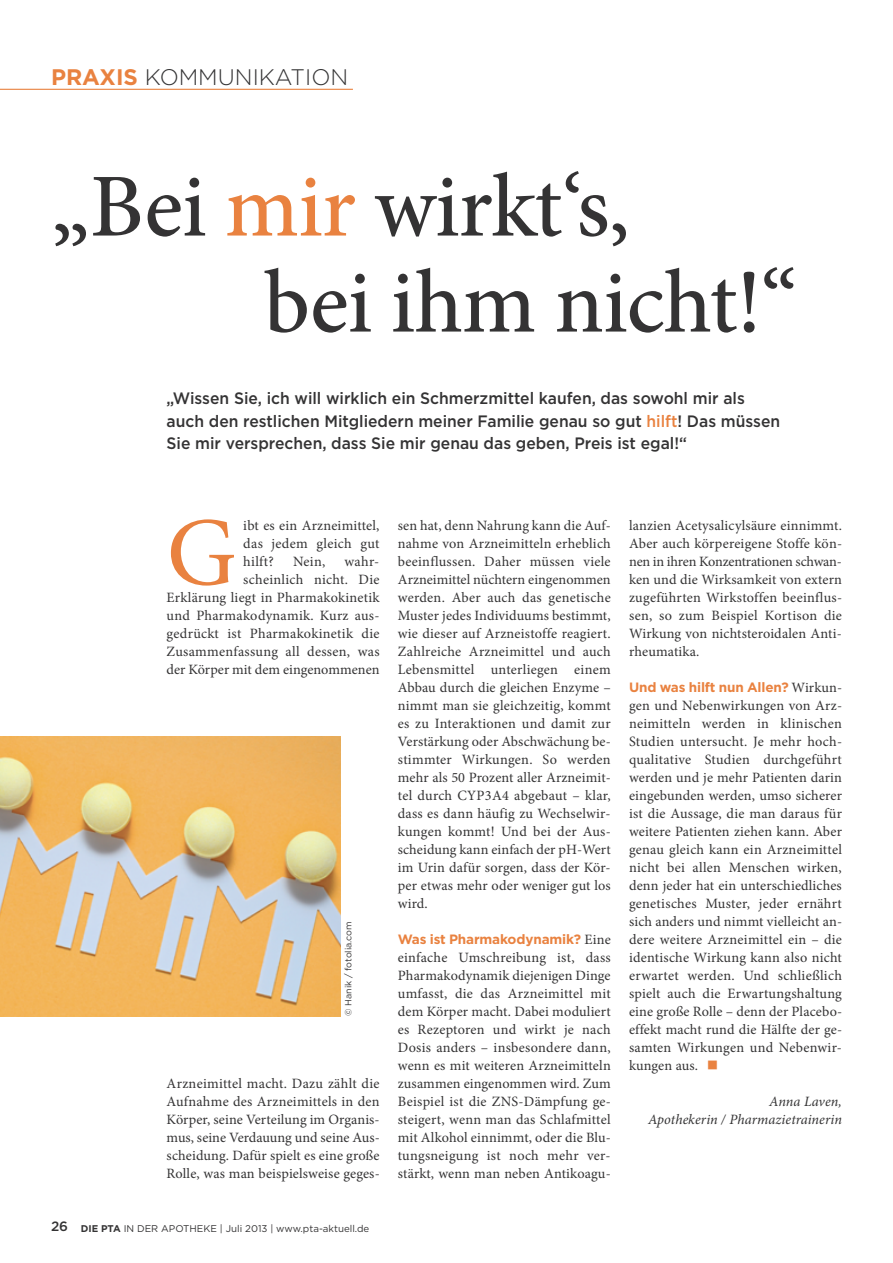
<style>
.page{position:relative;width:893px;height:1263px;background:#fff}
.page>*{position:absolute;margin:0;border:0;box-sizing:border-box;transform-origin:0 0}
.t1{font:97.35px "Minion Pro";color:#e98240}
.t2{font:500 90px/96px "Minion Pro";letter-spacing:-.01em;color:#343334}
.t3{font:300 22.5px "Gotham";color:#343334}
.t4{font:500 16.5px/22.5px "Gotham";color:#343334;scale:.95 1}
.t5{font:14.25px/18px "Minion Pro";letter-spacing:.01em;color:#343334;text-align:justify}
.t6{font:italic 14.25px/18px "Minion Pro";letter-spacing:.005em;color:#343334;text-align:right}
.t7{font:700 13.5px "Gotham";letter-spacing:-.01em;color:#e98240}
.t8{font:9.75px "Gotham";color:#343334}
.t9{font:9px "Gotham";color:#343334}
.s1{font-weight:700;color:#e98240}
.s2{color:#e98240}
.s3{font-weight:500;font-size:13.5px}
.s4{font-weight:700}
.s5{font-family:"Minion Pro";font-weight:400;font-size:14.25px;color:#343334}
</style>
<div class="page">
<img style="left:0;top:737px;width:340px;height:279px">
<hr style="left:0;top:89px;width:353px;height:1px;background:#e98240">
<h3 class="t3" style="left:51px;top:68px;width:299px"><span class="s1">PRAXIS</span> KOMMUNIKATION</h3>
<h2 class="t2" style="left:264px;top:156px;width:535px;text-indent:-213px">„Bei <span class="s2">mir</span> wirkt‘s,<br>bei ihm nicht!“</h2>
<p class="t4" style="left:167px;top:388px;width:647px">„Wissen Sie, ich will wirklich ein Schmerzmittel kaufen, das sowohl mir als auch den restlichen Mitgliedern meiner Familie genau so gut <span class="s2">hilft</span>! Das müssen<br>Sie mir versprechen, dass Sie mir genau das geben, Preis ist egal!“</p>
<h1 class="t1" style="left:167px;top:515px;width:71px">G</h1>
<p class="t5" style="left:243px;top:518px;width:138px">ibt es ein Arzneimittel, das jedem gleich gut hilft?</p>
<p class="t5" style="left:167px;top:554px;width:214px;text-align:right">wahr-<br>scheinlich nicht. Die<br>Erklärung liegt in Pharmakokinetik und Pharmakodynamik. Kurz aus&shy;gedrückt ist Pharmakokinetik die<br>Zusammenfassung all dessen, was der Körper mit dem eingenommenen</p>
<p class="t5" style="left:293px;top:554px;width:34px">Nein,</p>
<p class="t9" style="left:345px;top:1016px;width:96px;rotate:-90deg">© Hanik / fotolia.com</p>
<p class="t5" style="left:167px;top:1076px;width:215px">Arzneimittel macht. Dazu zählt die Aufnahme des Arzneimittels in den Körper, seine Verteilung im Organis&shy;mus, seine Verdauung und seine Aus&shy;scheidung. Dafür spielt es eine große Rolle, was man beispielsweise geges-</p>
<p class="t8" style="left:51px;top:1225px;width:320px"><span class="s3">26</span> <span class="s4">DIE PTA</span> IN DER APOTHEKE | Juli 2013 | www.pta-aktuell.de</p>
<p class="t5" style="left:398px;top:518px;width:215px">sen hat, denn Nahrung kann die Auf&shy;nahme von Arzneimitteln erheblich beeinflussen. Daher müssen viele Arzneimittel nüchtern eingenommen werden. Aber auch das genetische Muster jedes Individuums bestimmt, wie dieser auf Arzneistoffe reagiert.<br>Zahlreiche Arzneimittel und auch Lebensmittel unterliegen einem Abbau durch die gleichen Enzyme – nimmt man sie gleichzeitig, kommt es zu Interaktionen und damit zur Verstärkung oder Abschwächung be&shy;stimmter Wirkungen. So werden mehr als 50 Prozent aller Arzneimit&shy;tel durch CYP3A4 abgebaut – klar, dass es dann häufig zu Wechselwir&shy;kungen kommt! Und bei der Aus&shy;scheidung kann einfach der pH-Wert im Urin dafür sorgen, dass der Kör&shy;per etwas mehr oder weniger gut los wird.</p>
<p class="t7" style="left:398px;top:934px;width:214px">Was ist Pharmakodynamik? <span class="s5">Eine</span></p>
<p class="t5" style="left:398px;top:950px;width:215px">einfache Umschreibung ist, dass Pharmakodynamik diejenigen Dinge umfasst, die das Arzneimittel mit dem Körper macht. Dabei moduliert es Rezeptoren und wirkt je nach Dosis anders – insbesondere dann, wenn es mit weiteren Arzneimitteln zusammen eingenommen wird. Zum Beispiel ist die ZNS-Dämpfung ge&shy;steigert, wenn man das Schlafmittel mit Alkohol einnimmt, oder die Blu&shy;tungsneigung ist noch mehr ver&shy;stärkt, wenn man neben Antikoagu-</p>
<p class="t5" style="left:629px;top:518px;width:215px">lanzien Acetysalicylsäure einnimmt.<br>Aber auch körpereigene Stoffe kön&shy;nen in ihren Konzentrationen schwan&shy;ken und die Wirksamkeit von extern zugeführten Wirkstoffen beeinflus&shy;sen, so zum Beispiel Kortison die Wirkung von nichtsteroidalen Anti&shy;rheumatika.</p>
<p class="t7" style="left:629px;top:682px;width:215px">Und was hilft nun Allen? <span class="s5">Wirkun-</span></p>
<p class="t5" style="left:629px;top:698px;width:215px">gen und Nebenwirkungen von Arz&shy;neimitteln werden in klinischen Studien untersucht. Je mehr hoch&shy;qualitative Studien durchgeführt werden und je mehr Patienten darin eingebunden werden, umso sicherer ist die Aussage, die man daraus für weitere Patienten ziehen kann. Aber genau gleich kann ein Arzneimittel nicht bei allen Menschen wirken, denn jeder hat ein unterschiedliches genetisches Muster, jeder ernährt sich anders und nimmt vielleicht an&shy;dere weitere Arzneimittel ein – die identische Wirkung kann also nicht erwartet werden. Und schließlich spielt auch die Erwartungshaltung eine große Rolle – denn der Placebo&shy;effekt macht rund die Hälfte der ge&shy;samten Wirkungen und Nebenwir&shy;kungen aus.</p>
<p class="t6" style="left:648px;top:1092px;width:195px">Anna Laven,<br>Apothekerin / Pharmazietrainerin</p>
</div>
